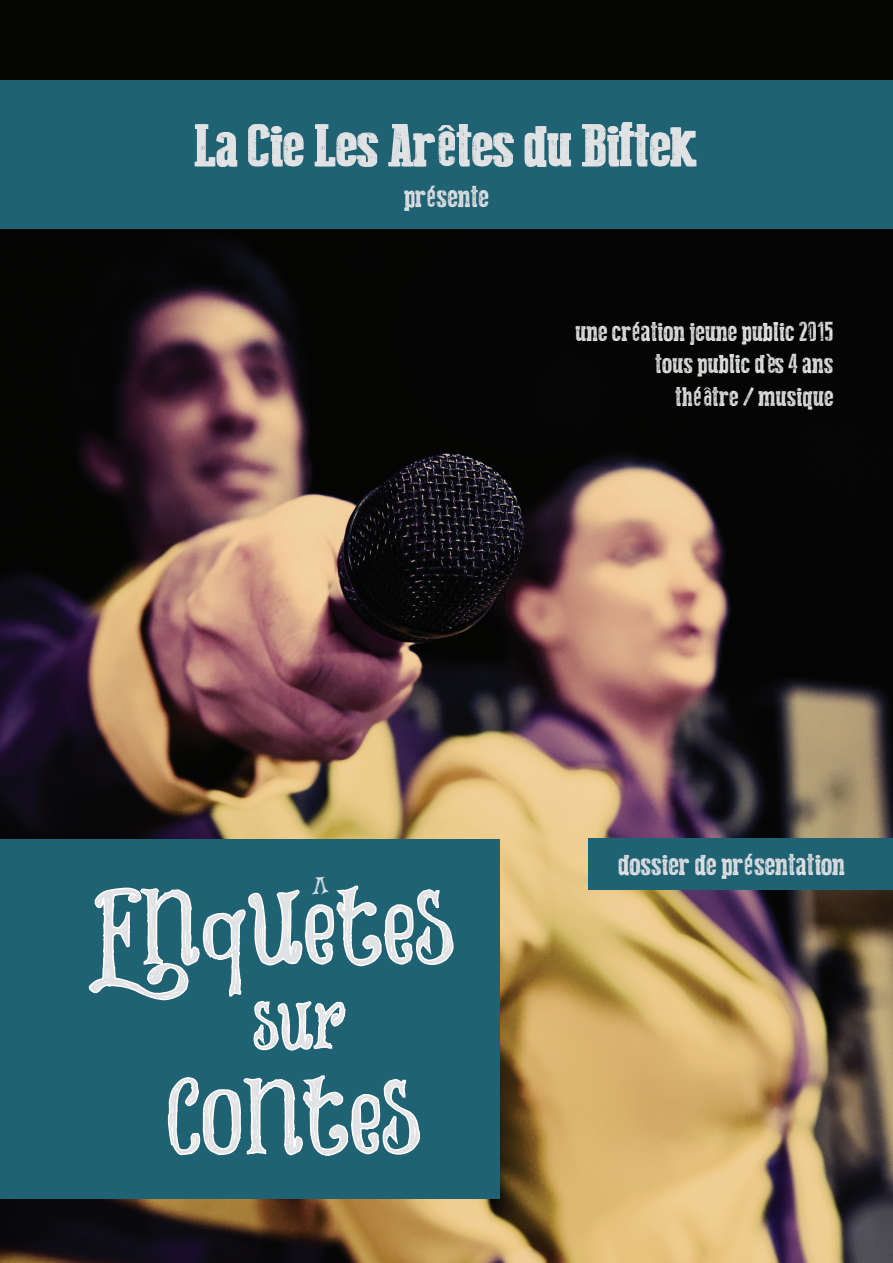
<style>
.page{position:relative;width:893px;height:1263px;background:#fff}
.page>*{position:absolute;margin:0;border:0;box-sizing:border-box;transform-origin:0 0}
.t1{font:82.5px "Things We Said";color:#e1e2e4}
.t2{font:60px "Press Style Serif";color:#e1e2e4}
.t3{font:52.5px "Things We Said";color:#e1e2e4}
.t4{font:30px "Press Style Serif";color:#e1e2e4}
.t5{font:27px/32.4px "Press Style Serif";color:#e1e2e4;text-align:right}
</style>
<div class="page">
<img style="left:0;top:229px;width:893px;height:1034px">
<div style="left:0;top:0;width:893px;height:175px;background:#050504"></div>
<div style="left:588px;top:839px;width:305px;height:51px;background:#1f6274"></div>
<div style="left:0;top:839px;width:500px;height:359px;background:#1f6274"></div>
<svg style="left:167px;top:1075px;width:253px;height:81px"></svg>
<div style="left:0;top:81px;width:893px;height:148px;background:#1f6274"></div>
<svg style="left:88px;top:885px;width:366px;height:166px"></svg>
<h2 class="t2" style="left:194px;top:114px;width:506px">La Cie Les Arêtes du Biftek</h2>
<p class="t4" style="left:404px;top:181px;width:86px">présente</p>
<p class="t5" style="left:575px;top:316px;width:260px">une création jeune public 2015 tous public dès 4 ans<br>théâtre / musique</p>
<h1 class="t1" style="left:96px;top:861px;width:358px">Enquetes</h1>
<h3 class="t3" style="left:254px;top:983px;width:94px">sur</h3>
<h1 class="t1" style="left:167px;top:1051px;width:254px">Contes</h1>
<p class="t4" style="left:618px;top:849px;width:229px">dossier de présentation</p>
</div>
